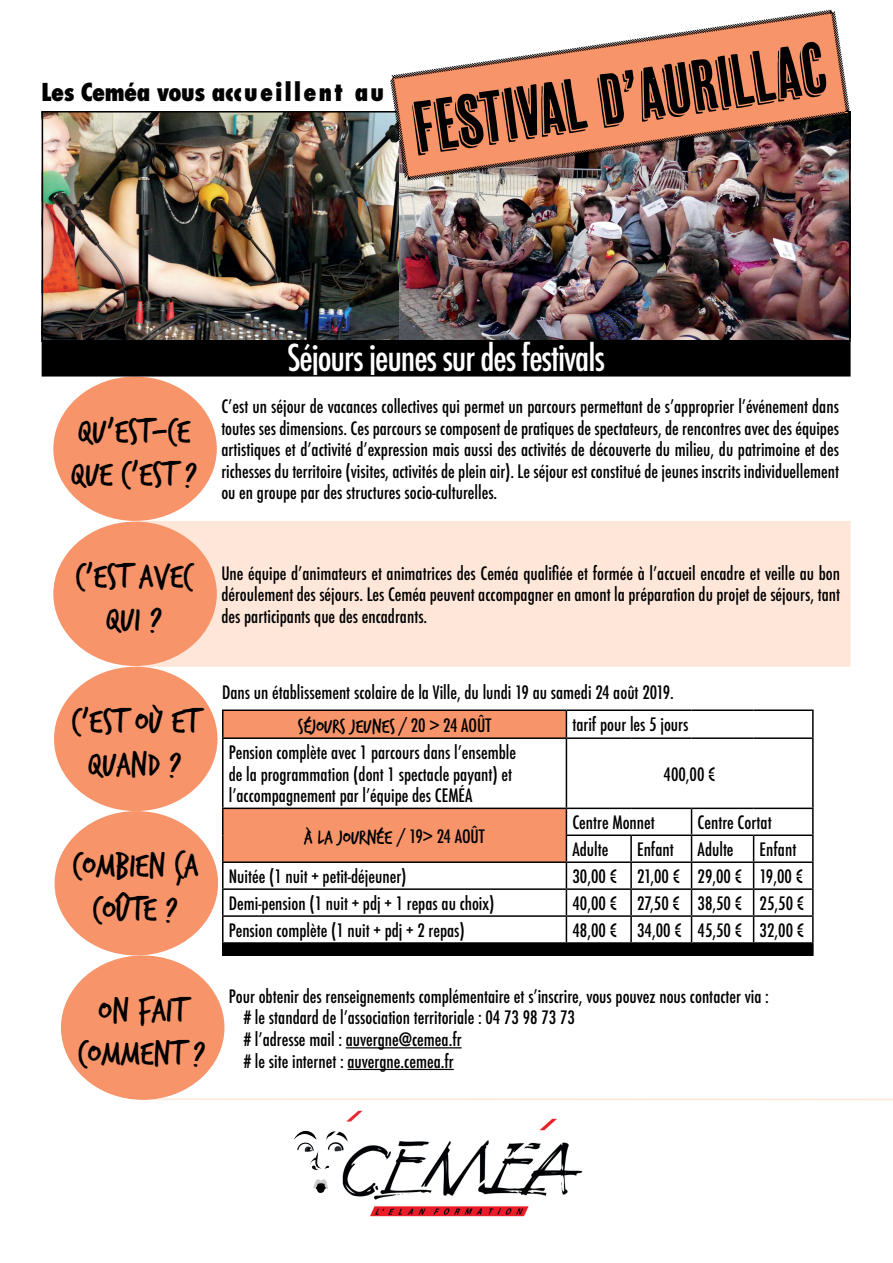
<style>
.page{position:relative;width:893px;height:1263px;background:#fff}
.page>*{position:absolute;margin:0;border:0;box-sizing:border-box;transform-origin:0 0}
.t1{font:72px "Cheap Pine";color:#000001}
.t2{font:36px/43.2px "Trash Hand";color:#000001;text-align:center}
.t3{font:500 condensed 36px "Futura";letter-spacing:-.03em;color:#fff}
.t4{font:800 condensed 24px "Futura";color:#000001}
.t5{font:21px "Trash Hand";color:#000001}
.t6{font:500 condensed 18px/21.6px "Futura";color:#000001;text-align:justify}
.s1{font-family:"Futura";font-weight:500;font-stretch:condensed;font-size:18px}
</style>
<div class="page">
<svg style="left:152px;top:1097px;width:741px;height:4px"></svg>
<img style="left:250px;top:1100px;width:394px;height:117px">
<img style="left:45px;top:114px;width:803px;height:224px">
<div style="left:53px;top:376px;width:164px;height:145px;background:#f7946a;border-radius:50%"></div>
<div style="left:135px;top:522px;width:715px;height:144px;background:#fee7d8"></div>
<div style="left:134px;top:521px;width:717px;height:146px;border:2px solid #fee7d8"></div>
<div style="left:54px;top:667px;width:164px;height:144px;background:#f7946a;border-radius:50%"></div>
<hr style="left:346px;top:1047px;width:116px;height:1px;background:#000001">
<hr style="left:348px;top:1069px;width:106px;height:1px;background:#000001">
<div style="left:53px;top:522px;width:164px;height:144px;background:#f7946a;border-radius:50%"></div>
<div style="left:55px;top:811px;width:163px;height:144px;background:#f7946a;border-radius:50%"></div>
<div style="left:61px;top:955px;width:163px;height:145px;background:#f7946a;border-radius:50%"></div>
<div style="left:42px;top:341px;width:808px;height:35px;background:#000001"></div>
<div style="left:42px;top:111px;width:809px;height:230px;border:2px solid #000001"></div>
<img style="left:389px;top:9px;width:462px;height:173px">
<svg style="left:224px;top:711px;width:342px;height:150px;fill:#f7946a"></svg>
<div style="left:223px;top:943px;width:590px;height:12px;background:#000001"></div>
<hr style="left:222px;top:709px;width:344px;height:2px;background:#000001">
<hr style="left:222px;top:711px;width:2px;height:26px;background:#000001">
<hr style="left:566px;top:709px;width:65px;height:2px;background:#000001">
<svg style="left:566px;top:711px;width:1px;height:26px"></svg>
<hr style="left:631px;top:709px;width:61px;height:2px;background:#000001">
<hr style="left:692px;top:709px;width:62px;height:2px;background:#000001">
<hr style="left:754px;top:709px;width:60px;height:2px;background:#000001">
<hr style="left:812px;top:711px;width:2px;height:26px;background:#000001">
<hr style="left:222px;top:737px;width:344px;height:2px;background:#000001">
<hr style="left:222px;top:739px;width:2px;height:68px;background:#000001">
<hr style="left:566px;top:737px;width:65px;height:2px;background:#000001">
<hr style="left:566px;top:739px;width:1px;height:68px;background:#000001">
<hr style="left:631px;top:737px;width:61px;height:2px;background:#000001">
<hr style="left:692px;top:737px;width:62px;height:2px;background:#000001">
<hr style="left:754px;top:737px;width:60px;height:2px;background:#000001">
<hr style="left:812px;top:739px;width:2px;height:68px;background:#000001">
<hr style="left:222px;top:807px;width:344px;height:2px;background:#000001">
<hr style="left:222px;top:809px;width:2px;height:26px;background:#000001">
<hr style="left:566px;top:807px;width:65px;height:2px;background:#000001">
<hr style="left:631px;top:807px;width:61px;height:2px;background:#000001">
<hr style="left:692px;top:807px;width:62px;height:2px;background:#000001">
<hr style="left:754px;top:807px;width:60px;height:2px;background:#000001">
<hr style="left:812px;top:809px;width:2px;height:25px;background:#000001">
<hr style="left:222px;top:835px;width:2px;height:26px;background:#000001">
<hr style="left:566px;top:834px;width:65px;height:2px;background:#000001">
<hr style="left:631px;top:834px;width:61px;height:2px;background:#000001">
<hr style="left:630px;top:836px;width:2px;height:25px;background:#000001">
<hr style="left:692px;top:834px;width:62px;height:2px;background:#000001">
<hr style="left:754px;top:834px;width:60px;height:2px;background:#000001">
<hr style="left:812px;top:836px;width:2px;height:25px;background:#000001">
<hr style="left:222px;top:861px;width:344px;height:2px;background:#000001">
<hr style="left:222px;top:863px;width:2px;height:25px;background:#000001">
<hr style="left:566px;top:861px;width:65px;height:2px;background:#000001">
<hr style="left:631px;top:861px;width:61px;height:2px;background:#000001">
<hr style="left:630px;top:863px;width:2px;height:25px;background:#000001">
<hr style="left:692px;top:861px;width:62px;height:2px;background:#000001">
<hr style="left:754px;top:861px;width:60px;height:2px;background:#000001">
<hr style="left:812px;top:863px;width:2px;height:25px;background:#000001">
<hr style="left:222px;top:888px;width:344px;height:2px;background:#000001">
<hr style="left:222px;top:890px;width:2px;height:25px;background:#000001">
<hr style="left:566px;top:888px;width:65px;height:2px;background:#000001">
<hr style="left:631px;top:888px;width:61px;height:2px;background:#000001">
<hr style="left:630px;top:890px;width:2px;height:25px;background:#000001">
<hr style="left:692px;top:888px;width:62px;height:2px;background:#000001">
<hr style="left:754px;top:888px;width:60px;height:2px;background:#000001">
<hr style="left:812px;top:890px;width:2px;height:25px;background:#000001">
<hr style="left:222px;top:915px;width:344px;height:2px;background:#000001">
<hr style="left:222px;top:917px;width:2px;height:25px;background:#000001">
<hr style="left:566px;top:915px;width:65px;height:2px;background:#000001">
<svg style="left:566px;top:809px;width:1px;height:133px"></svg>
<hr style="left:631px;top:915px;width:61px;height:2px;background:#000001">
<hr style="left:630px;top:917px;width:2px;height:25px;background:#000001">
<hr style="left:692px;top:915px;width:62px;height:2px;background:#000001">
<svg style="left:691px;top:809px;width:1px;height:133px"></svg>
<hr style="left:754px;top:915px;width:60px;height:2px;background:#000001">
<svg style="left:753px;top:836px;width:1px;height:106px"></svg>
<hr style="left:812px;top:917px;width:2px;height:25px;background:#000001">
<hr style="left:222px;top:942px;width:344px;height:2px;background:#000001">
<hr style="left:566px;top:942px;width:65px;height:2px;background:#000001">
<hr style="left:631px;top:942px;width:61px;height:2px;background:#000001">
<hr style="left:692px;top:942px;width:62px;height:2px;background:#000001">
<hr style="left:754px;top:942px;width:60px;height:2px;background:#000001">
<hr style="left:222px;top:954px;width:344px;height:2px;background:#000001">
<hr style="left:566px;top:954px;width:65px;height:2px;background:#000001">
<hr style="left:631px;top:954px;width:61px;height:2px;background:#000001">
<hr style="left:692px;top:954px;width:62px;height:2px;background:#000001">
<hr style="left:754px;top:954px;width:60px;height:2px;background:#000001">
<h3 class="t4" style="left:42px;top:75px;width:344px">Les Ceméa vous accueillent au</h3>
<h1 class="t1" style="left:408px;top:91px;width:418px;rotate:-9deg">Festival d’Aurillac</h1>
<h2 class="t2" style="left:71px;top:411px;width:128px;text-align:left">QU’EST-CE<br>QUE C’EST ?</h2>
<h2 class="t3" style="left:287px;top:335px;width:319px">Séjours jeunes sur des festivals</h2>
<p class="t6" style="left:221px;top:396px;width:619px">C’est un séjour de vacances collectives qui permet un parcours permettant de s’approprier l’événement dans toutes ses dimensions. Ces parcours se composent de pratiques de spectateurs, de rencontres avec des équipes artistiques et d’activité d’expression mais aussi des activités de découverte du milieu, du patrimoine et des richesses du territoire (visites, activités de plein air). Le séjour est constitué de jeunes inscrits individuellement ou en groupe par des structures socio-culturelles.</p>
<h2 class="t2" style="left:76px;top:556px;width:118px">C’EST AVEC<br>QUI ?</h2>
<p class="t6" style="left:221px;top:562px;width:620px">Une équipe d’animateurs et animatrices des Ceméa qualifiée et formée à l’accueil encadre et veille au bon déroulement des séjours. Les Ceméa peuvent accompagner en amont la préparation du projet de séjours, tant des participants que des encadrants.</p>
<h2 class="t2" style="left:72px;top:701px;width:128px">C’EST OÙ ET<br>QUAND ?</h2>
<h2 class="t2" style="left:73px;top:845px;width:127px">COMBIEN ÇA<br>COÛTE ?</h2>
<p class="t6" style="left:222px;top:681px;width:453px">Dans un établissement scolaire de la Ville, du lundi 19 au samedi 24 août 2019.</p>
<p class="t5" style="left:298px;top:716px;width:195px">SÉJOURS JEUNES <span class="s1">/ 20 &gt; 24 AOÛT</span></p>
<p class="t6" style="left:572px;top:714px;width:118px">tarif pour les 5 jours</p>
<p class="t6" style="left:229px;top:742px;width:289px;text-align:left">Pension complète avec 1 parcours dans l’ensemble de la programmation (dont 1 spectacle payant) et l’accompagnement par l’équipe des CEMÉA</p>
<p class="t6" style="left:664px;top:763px;width:54px">400,00 €</p>
<p class="t5" style="left:304px;top:827px;width:182px">À LA JOURNÉE <span class="s1">/ 19&gt; 24 AOÛT</span></p>
<p class="t6" style="left:572px;top:812px;width:84px">Centre Monnet</p>
<p class="t6" style="left:698px;top:812px;width:76px">Centre Cortat</p>
<p class="t6" style="left:572px;top:839px;width:38px">Adulte</p>
<p class="t6" style="left:637px;top:839px;width:38px">Enfant</p>
<p class="t6" style="left:698px;top:839px;width:38px">Adulte</p>
<p class="t6" style="left:760px;top:839px;width:38px">Enfant</p>
<p class="t6" style="left:229px;top:866px;width:179px">Nuitée (1 nuit + petit-déjeuner)</p>
<p class="t6" style="left:572px;top:866px;width:232px">30,00 € 21,00 € 29,00 € 19,00 €</p>
<p class="t6" style="left:229px;top:893px;width:267px">Demi-pension (1 nuit + pdj + 1 repas au choix)</p>
<p class="t6" style="left:572px;top:893px;width:233px">40,00 € 27,50 € 38,50 € 25,50 €</p>
<p class="t6" style="left:229px;top:920px;width:238px">Pension complète (1 nuit + pdj + 2 repas)</p>
<p class="t6" style="left:572px;top:920px;width:233px">48,00 € 34,00 € 45,50 € 32,00 €</p>
<h2 class="t2" style="left:78px;top:990px;width:129px">ON FAIT<br>COMMENT ?</h2>
<p class="t6" style="left:244px;top:985px;width:527px;text-align:left;text-indent:-15px">Pour obtenir des renseignements complémentaire et s’inscrire, vous pouvez nous contacter via : # le standard de l’association territoriale : 04 73 98 73 73<br># l’adresse mail : auvergne@cemea.fr<br># le site internet : auvergne.cemea.fr</p>
</div>
